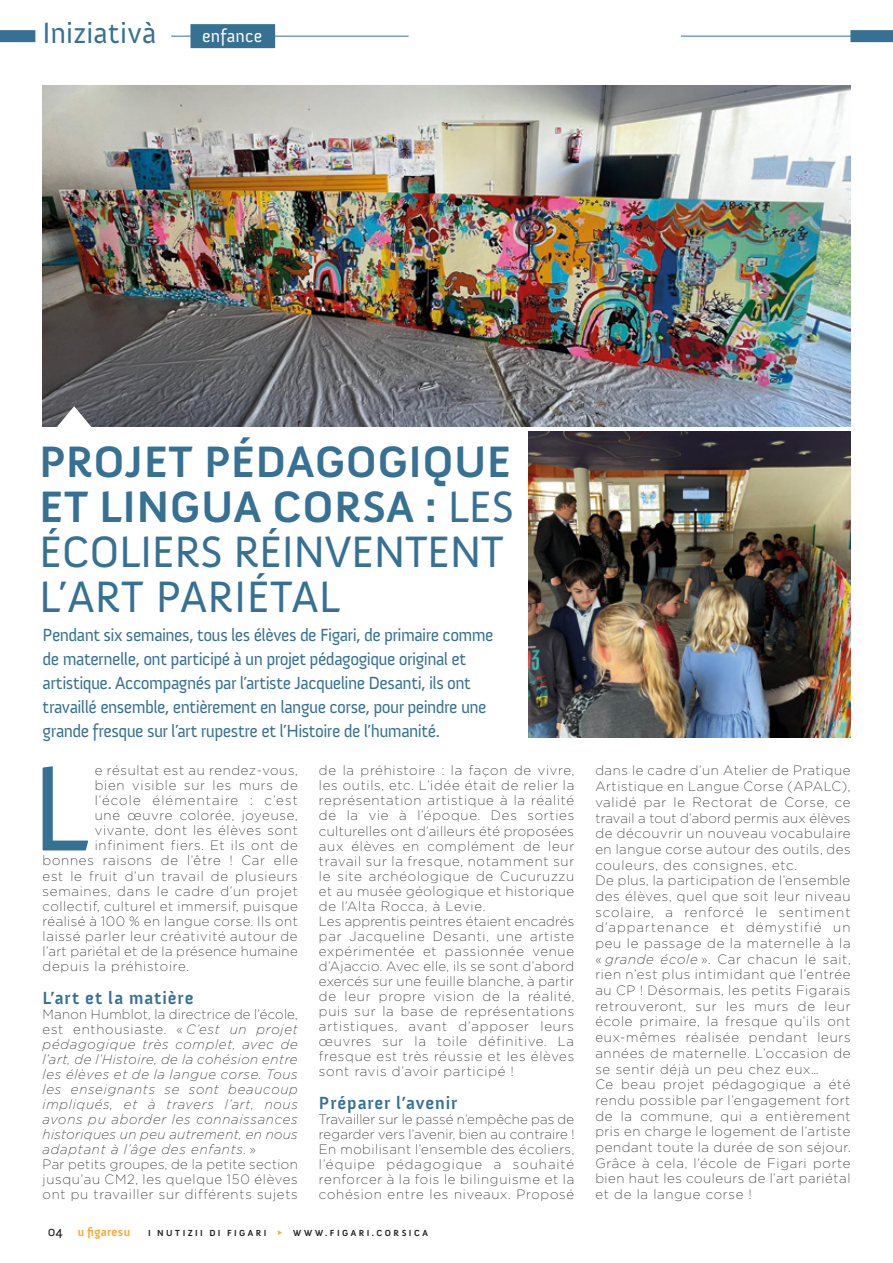
<style>
.page{position:relative;width:893px;height:1263px;background:#fff}
.page>*{position:absolute;margin:0;border:0;box-sizing:border-box;transform-origin:0 0}
.t1{font:123.6px "Anivers";color:#367194}
.t2{font:45px/45px "Anivers";letter-spacing:-.01em;color:#367194}
.t3{font:30px "Anivers";letter-spacing:.005em;color:#367194}
.t4{font:18px/24px "Anivers";letter-spacing:-.03em;color:#367194}
.t5{font:700 18px "Anivers";letter-spacing:.05em;color:#367194}
.t6{font:18px "Anivers";letter-spacing:.01em;color:#fff}
.t7{font:200 13.5px/15.8px "Gotham";letter-spacing:.06em;color:#1d1d1b}
.t8{font:italic 200 13.5px/15px "Gotham";letter-spacing:.06em;color:#1d1d1b}
.t9{font:200 13.5px "Gotham";letter-spacing:.025em;color:#1d1d1b}
.t10{font:200 13.5px "Gotham";letter-spacing:.035em;color:#1d1d1b}
.t11{font:200 13.5px "Gotham";letter-spacing:.085em;color:#1d1d1b}
.t12{font:700 12px "Anivers";letter-spacing:.02em;color:#f7a833}
.t13{font:700 9px "Anivers";letter-spacing:.275em;color:#1d1d1b}
.s1{font-weight:700}
.s2{font-style:normal}
.s3{font-weight:400;font-size:13.5px;color:#1d1d1b}
.s4{color:#f7a833}
.s5{font-style:italic}
</style>
<div class="page">
<img style="left:43px;top:85px;width:807px;height:342px">
<img style="left:528px;top:432px;width:322px;height:305px">
<hr style="left:681px;top:36px;width:212px;height:1px;background:#367194">
<div style="left:850px;top:30px;width:43px;height:12px;background:#367194"></div>
<div style="left:0;top:30px;width:35px;height:12px;background:#367194"></div>
<hr style="left:171px;top:36px;width:238px;height:1px;background:#367194">
<div style="left:190px;top:24px;width:85px;height:24px;background:#367194"></div>
<svg style="left:57px;top:406px;width:35px;height:21px"></svg>
<h3 class="t3" style="left:43px;top:16px;width:115px">Iniziativà</h3>
<h3 class="t6" style="left:202px;top:26px;width:62px">enfance</h3>
<h2 class="t2" style="left:39px;top:440px;width:477px"><span class="s1">PROJET PÉDAGOGIQUE<br>ET LINGUA CORSA :</span> LES<br>ÉCOLIERS RÉINVENTENT<br>L’ART PARIÉTAL</h2>
<p class="t4" style="left:43px;top:623px;width:452px">Pendant six semaines, tous les élèves de Figari, de primaire comme de maternelle, ont participé à un projet pédagogique original et artistique. Accompagnés par l’artiste Jacqueline Desanti, ils ont travaillé ensemble, entièrement en langue corse, pour peindre une grande fresque sur l’art rupestre et l’Histoire de l’humanité.</p>
<h1 class="t1" style="left:31px;top:741px;width:59px">L</h1>
<p class="t7" style="left:95px;top:762px;width:204px">e résultat est au rendez-vous,</p>
<p class="t7" style="left:95px;top:777px;width:205px">bien visible sur les murs de</p>
<p class="t11" style="left:95px;top:792px;width:204px">l’école élémentaire : c’est</p>
<p class="t7" style="left:95px;top:807px;width:204px">une œuvre colorée, joyeuse,</p>
<p class="t7" style="left:95px;top:822px;width:204px">vivante, dont les élèves sont</p>
<p class="t7" style="left:95px;top:837px;width:204px">infiniment fiers. Et ils ont de</p>
<p class="t7" style="left:43px;top:852px;width:257px">bonnes raisons de l’être ! Car elle</p>
<p class="t7" style="left:43px;top:867px;width:257px">est le fruit d’un travail de plusieurs</p>
<p class="t7" style="left:43px;top:882px;width:257px">semaines, dans le cadre d’un projet</p>
<p class="t7" style="left:43px;top:897px;width:257px">collectif, culturel et immersif, puisque</p>
<p class="t10" style="left:43px;top:912px;width:257px">réalisé à 100 % en langue corse. Ils ont</p>
<p class="t7" style="left:43px;top:927px;width:256px">laissé parler leur créativité autour de</p>
<p class="t9" style="left:43px;top:942px;width:257px">l’art pariétal et de la présence humaine</p>
<p class="t7" style="left:43px;top:957px;width:148px">depuis la préhistoire.</p>
<h3 class="t5" style="left:43px;top:988px;width:153px">L’art et la matière</h3>
<p class="t8" style="left:43px;top:1006px;width:257px"><span class="s2">Manon Humblot, la directrice de l’école, est enthousiaste. «</span> C’est un projet pédagogique très complet, avec de l’art, de l’Histoire, de la cohésion entre les élèves et de la langue corse. Tous les enseignants se sont beaucoup impliqués, et à travers l’art, nous avons pu aborder les connaissances historiques un peu autrement, en nous adaptant à l’âge des enfants. <span class="s2">»<br>Par petits groupes, de la petite section jusqu’au CM2, les quelque 150 élèves ont pu travailler sur différents sujets</span></p>
<p class="t7" style="left:319px;top:763px;width:257px;line-height:15px">de la préhistoire : la façon de vivre, les outils, etc. L’idée était de relier la représentation artistique à la réalité de la vie à l’époque. Des sorties culturelles ont d’ailleurs été proposées aux élèves en complément de leur travail sur la fresque, notamment sur le site archéologique de Cucuruzzu et au musée géologique et historique de l’Alta Rocca, à Levie.<br>Les apprentis peintres étaient encadrés par Jacqueline Desanti, une artiste expérimentée et passionnée venue d’Ajaccio. Avec elle, ils se sont d’abord exercés sur une feuille blanche, à partir de leur propre vision de la réalité, puis sur la base de représentations artistiques, avant d’apposer leurs œuvres sur la toile définitive. La fresque est très réussie et les élèves sont ravis d’avoir participé !</p>
<h3 class="t5" style="left:319px;top:1093px;width:140px">Préparer l’avenir</h3>
<p class="t7" style="left:319px;top:1111px;width:257px;line-height:15px;text-align:justify">Travailler sur le passé n’empêche pas de regarder vers l’avenir, bien au contraire !<br>En mobilisant l’ensemble des écoliers, l’équipe pédagogique a souhaité renforcer à la fois le bilinguisme et la cohésion entre les niveaux. Proposé</p>
<p class="t12" style="left:48px;top:1225px;width:84px"><span class="s3">04</span> u figaresu</p>
<p class="t13" style="left:148px;top:1228px;width:281px">I NUTIZII DI FIGARI <span class="s4">◊</span> WWW.FIGARI.CORSICA</p>
<p class="t7" style="left:595px;top:762px;width:257px">dans le cadre d’un Atelier de Pratique Artistique en Langue Corse (APALC), validé par le Rectorat de Corse, ce travail a tout d’abord permis aux élèves de découvrir un nouveau vocabulaire en langue corse autour des outils, des couleurs, des consignes, etc.<br>De plus, la participation de l’ensemble des élèves, quel que soit leur niveau scolaire, a renforcé le sentiment d’appartenance et démystifié un peu le passage de la maternelle à la « <span class="s5">grande école</span> ». Car chacun le sait, rien n’est plus intimidant que l’entrée au CP ! Désormais, les petits Figarais retrouveront, sur les murs de leur école primaire, la fresque qu’ils ont eux-mêmes réalisée pendant leurs années de maternelle. L’occasion de se sentir déjà un peu chez eux…<br>Ce beau projet pédagogique a été rendu possible par l’engagement fort de la commune, qui a entièrement pris en charge le logement de l’artiste pendant toute la durée de son séjour.<br>Grâce à cela, l’école de Figari porte bien haut les couleurs de l’art pariétal et de la langue corse !</p>
</div>
